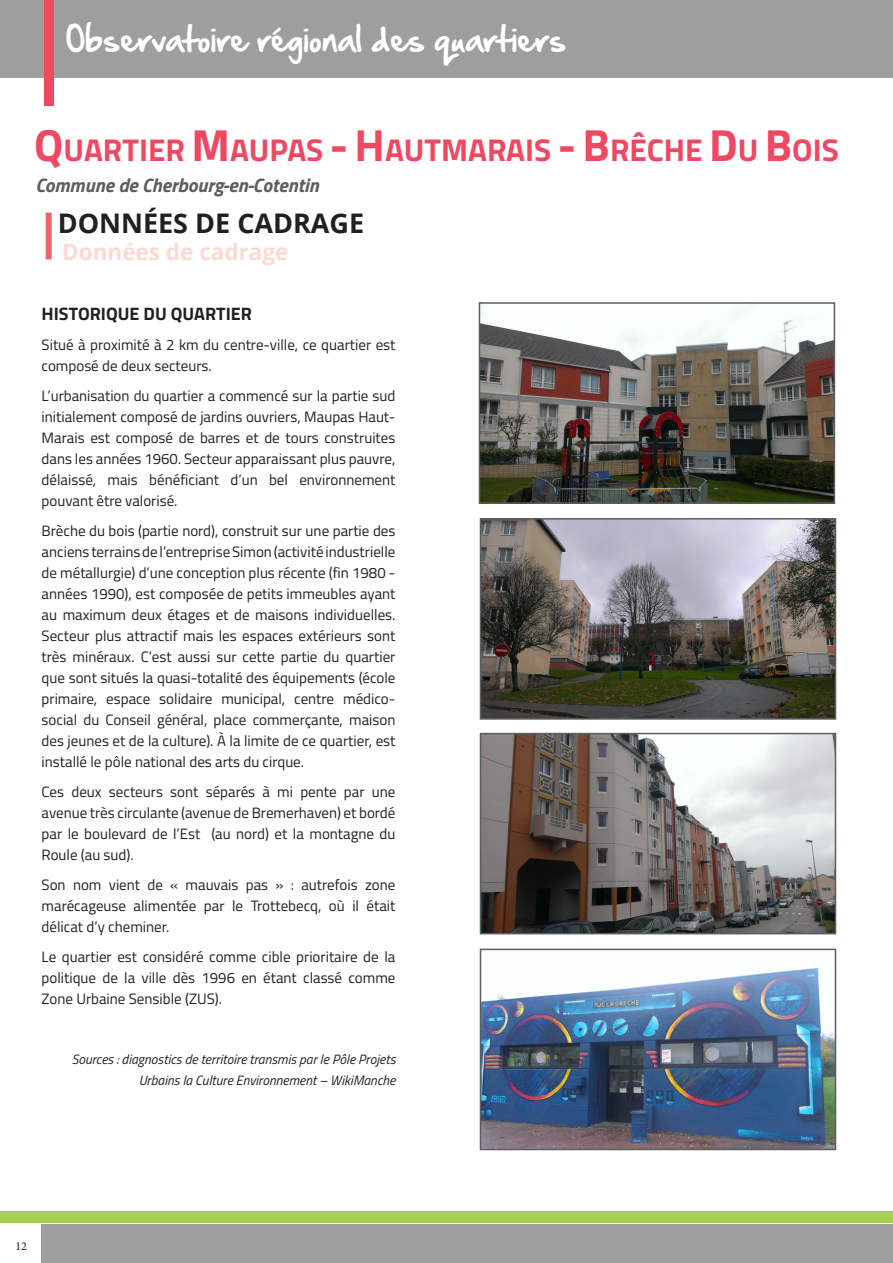
<style>
.page{position:relative;width:893px;height:1263px;background:#fff}
.page>*{position:absolute;margin:0;border:0;box-sizing:border-box;transform-origin:0 0}
.t1{font:700 31.5px "Titillium Web";color:#ef4862}
.t2{font:30px "Hand Of Sean";color:#fff}
.En-tête_de_page_-_No{font:700 27px "Open Sans";color:#231f20}
.Texte_bleu_-_Aligner{font:700 22.5px "Open Sans";color:#fcd9d4}
.Texte_de_corps_de_pa{font:italic 700 19.5px "Titillium Web";color:#5b5f60}
.Texte_de_corps_de_pa-2{font:700 18px "Titillium Web";color:#231f20}
.Texte_de_corps_de_pa-3{font:15px/21px "Titillium Web";color:#231f20;text-align:justify}
.Texte_de_corps_de_pa-4{font:italic 13.5px/21px "Titillium Web";color:#231f20;text-align:right}
.t3{font:12px "Minion Pro";color:#231f20}
.s1{font-size:45px}
</style>
<div class="page">
<div style="left:0;top:0;width:893px;height:77px;background:#9f9e9f"></div>
<div style="left:42px;top:1224px;width:851px;height:39px;background:#9f9e9f"></div>
<div style="left:0;top:1212px;width:893px;height:11px;background:#a8d054"></div>
<div style="left:44px;top:0;width:10px;height:105px;background:#ef4862"></div>
<div style="left:46px;top:213px;width:6px;height:46px;background:#f0636e"></div>
<img style="left:483px;top:521px;width:350px;height:196px">
<div style="left:480px;top:518px;width:356px;height:202px;border:2px solid #5b5f60"></div>
<img style="left:483px;top:736px;width:350px;height:195px">
<div style="left:480px;top:733px;width:356px;height:201px;border:2px solid #5b5f60"></div>
<img style="left:482px;top:305px;width:350px;height:196px">
<div style="left:479px;top:302px;width:356px;height:202px;border:2px solid #5b5f60"></div>
<img style="left:483px;top:967px;width:350px;height:180px">
<div style="left:480px;top:949px;width:356px;height:201px;border:2px solid #5b5f60"></div>
<h2 class="t2" style="left:66px;top:12px;width:502px">Observatoire régional des quartiers</h2>
<p class="t1" style="left:34px;top:126px;width:806px"><span class="s1">Q</span>UARTIER <span class="s1">M</span>AUPAS <span class="s1">- H</span>AUTMARAIS <span class="s1">- B</span>RÊCHE <span class="s1">D</span>U <span class="s1">B</span>OIS</p>
<p class="Texte_de_corps_de_pa" style="left:35px;top:170px;width:285px">Commune de Cherbourg-en-Cotentin</p>
<p class="En-tête_de_page_-_No" style="left:58px;top:204px;width:308px">DONNÉES DE CADRAGE</p>
<p class="Texte_bleu_-_Aligner" style="left:62px;top:236px;width:228px">Données de cadrage</p>
<p class="Texte_de_corps_de_pa-2" style="left:42px;top:300px;width:212px">HISTORIQUE DU QUARTIER</p>
<p class="Texte_de_corps_de_pa-3" style="left:42px;top:334px;width:355px">Situé à proximité à 2 km du centre-ville, ce quartier est composé de deux secteurs.</p>
<p class="Texte_de_corps_de_pa-3" style="left:42px;top:385px;width:355px">L’urbanisation du quartier a commencé sur la partie sud initialement composé de jardins ouvriers, Maupas Haut-Marais est composé de barres et de tours construites dans les années 1960. Secteur apparaissant plus pauvre, délaissé, mais bénéficiant d’un bel environnement pouvant être valorisé.</p>
<p class="Texte_de_corps_de_pa-3" style="left:42px;top:520px;width:355px">Brèche du bois (partie nord), construit sur une partie des anciens terrains de l’entreprise Simon (activité industrielle de métallurgie) d’une conception plus récente (fin 1980 - années 1990), est composée de petits immeubles ayant au maximum deux étages et de maisons individuelles.<br>Secteur plus attractif mais les espaces extérieurs sont très minéraux. C’est aussi sur cette partie du quartier que sont situés la quasi-totalité des équipements (école primaire, espace solidaire municipal, centre médico&shy;social du Conseil général, place commerçante, maison des jeunes et de la culture). À la limite de ce quartier, est installé le pôle national des arts du cirque.</p>
<p class="Texte_de_corps_de_pa-3" style="left:42px;top:781px;width:355px">Ces deux secteurs sont séparés à mi pente par une avenue très circulante (avenue de Bremerhaven) et bordé par le boulevard de l’Est (au nord) et la montagne du Roule (au sud).</p>
<p class="Texte_de_corps_de_pa-3" style="left:42px;top:874px;width:355px">Son nom vient de « mauvais pas » : autrefois zone marécageuse alimentée par le Trottebecq, où il était délicat d’y cheminer.</p>
<p class="Texte_de_corps_de_pa-3" style="left:42px;top:946px;width:355px">Le quartier est considéré comme cible prioritaire de la politique de la ville dès 1996 en étant classé comme Zone Urbaine Sensible (ZUS).</p>
<p class="Texte_de_corps_de_pa-4" style="left:72px;top:1048px;width:325px">Sources : diagnostics de territoire transmis par le Pôle Projets<br>Urbains la Culture Environnement – WikiManche</p>
<p class="t3" style="left:16px;top:1238px;width:13px">12</p>
</div>
